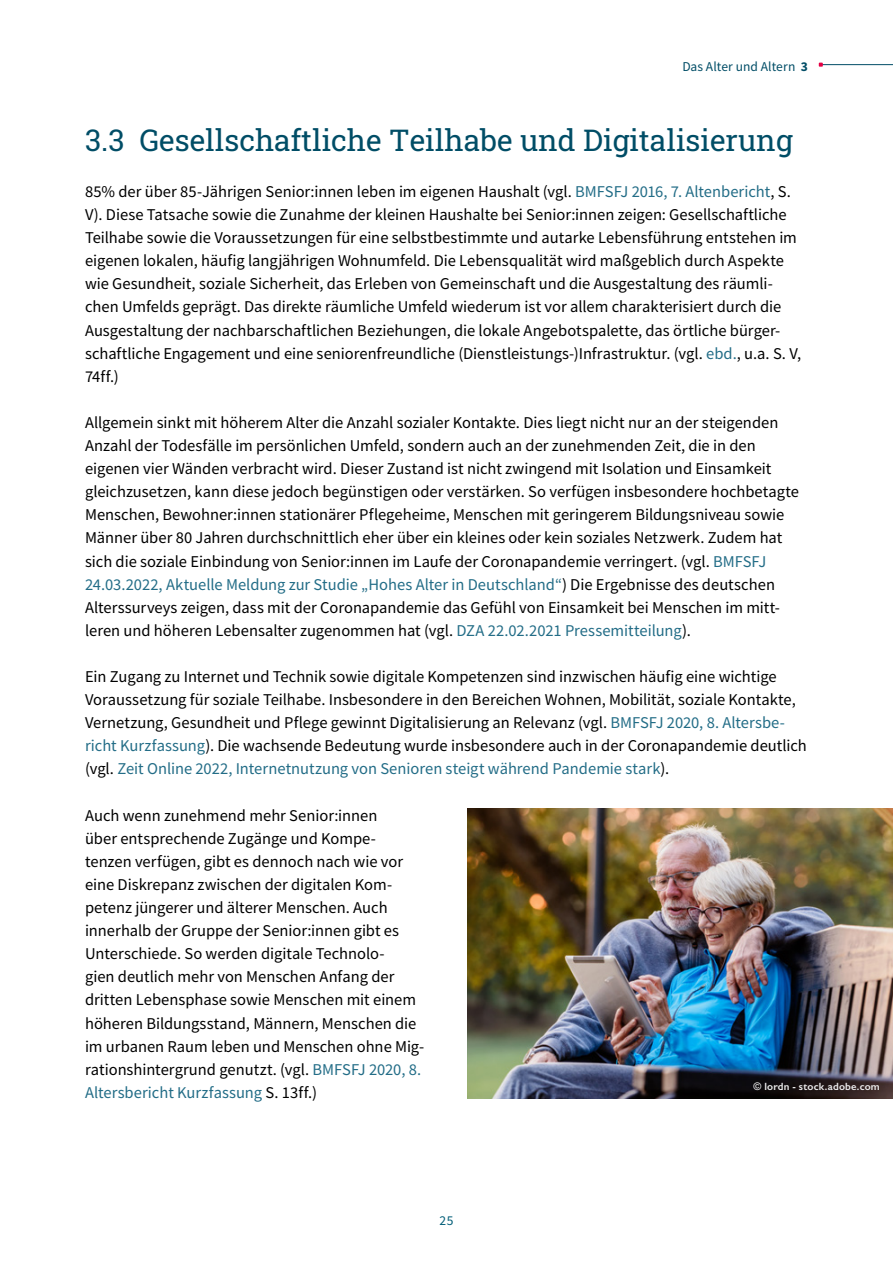
<style>
.page{position:relative;width:893px;height:1263px;background:#fff}
.page>*{position:absolute;margin:0;border:0;box-sizing:border-box;transform-origin:0 0}
.H1_Headline{font:30px "Roboto Slab";color:#004d66}
.Fließtext{font:16.5px/23.1px "Source Sans Pro";color:#000}
.t1{font:13.5px "Source Sans Pro";letter-spacing:.01em;color:#004d66}
.t2{font:13.5px "Source Sans Pro";color:#005d77}
.t3{font:600 10.5px "Gill Sans";letter-spacing:.02em;color:#ececed}
.s1{font-weight:700}
.s2{color:#236d87}
</style>
<div class="page">
<img style="left:468px;top:809px;width:425px;height:290px">
<hr style="left:821px;top:64px;width:72px;height:1px;background:#004d66">
<svg style="left:819px;top:63px;width:4px;height:4px"></svg>
<p class="t1" style="left:682px;top:57px;width:127px">Das Alter und Altern <span class="s1">3</span></p>
<p class="H1_Headline" style="left:85px;top:119px;width:709px">3.3 Gesellschaftliche Teilhabe und Digitalisierung</p>
<p class="Fließtext" style="left:85px;top:180px;width:718px">85% der über 85-Jährigen Senior:innen leben im eigenen Haushalt (vgl. <span class="s2">BMFSFJ 2016, 7. Altenbericht</span>, S.<br>V). Diese Tatsache sowie die Zunahme der kleinen Haushalte bei Senior:innen zeigen: Gesellschaftliche Teilhabe sowie die Voraussetzungen für eine selbstbestimmte und autarke Lebensführung entstehen im eigenen lokalen, häufig langjährigen Wohnumfeld. Die Lebensqualität wird maßgeblich durch Aspekte wie Gesundheit, soziale Sicherheit, das Erleben von Gemeinschaft und die Ausgestaltung des räumli&shy;chen Umfelds geprägt. Das direkte räumliche Umfeld wiederum ist vor allem charakterisiert durch die Ausgestaltung der nachbarschaftlichen Beziehungen, die lokale Angebotspalette, das örtliche bürger&shy;schaftliche Engagement und eine seniorenfreundliche (Dienstleistungs-)Infrastruktur. (vgl. <span class="s2">ebd.</span>, u.a. S. V, 74ff.)</p>
<p class="Fließtext" style="left:85px;top:411px;width:716px">Allgemein sinkt mit höherem Alter die Anzahl sozialer Kontakte. Dies liegt nicht nur an der steigenden Anzahl der Todesfälle im persönlichen Umfeld, sondern auch an der zunehmenden Zeit, die in den eigenen vier Wänden verbracht wird. Dieser Zustand ist nicht zwingend mit Isolation und Einsamkeit gleichzusetzen, kann diese jedoch begünstigen oder verstärken. So verfügen insbesondere hochbetagte Menschen, Bewohner:innen stationärer Pflegeheime, Menschen mit geringerem Bildungsniveau sowie Männer über 80 Jahren durchschnittlich eher über ein kleines oder kein soziales Netzwerk. Zudem hat sich die soziale Einbindung von Senior:innen im Laufe der Coronapandemie verringert. (vgl. <span class="s2">BMFSFJ 24.03.2022, Aktuelle Meldung zur Studie „Hohes Alter in Deutschland“</span>) Die Ergebnisse des deutschen Alterssurveys zeigen, dass mit der Coronapandemie das Gefühl von Einsamkeit bei Menschen im mitt&shy;leren und höheren Lebensalter zugenommen hat (vgl. <span class="s2">DZA 22.02.2021 Pressemitteilung</span>).</p>
<p class="Fließtext" style="left:85px;top:665px;width:723px">Ein Zugang zu Internet und Technik sowie digitale Kompetenzen sind inzwischen häufig eine wichtige Voraussetzung für soziale Teilhabe. Insbesondere in den Bereichen Wohnen, Mobilität, soziale Kontakte, Vernetzung, Gesundheit und Pflege gewinnt Digitalisierung an Relevanz (vgl. <span class="s2">BMFSFJ 2020, 8. Altersbe&shy;richt Kurzfassung</span>). Die wachsende Bedeutung wurde insbesondere auch in der Coronapandemie deutlich (vgl. <span class="s2">Zeit Online 2022, Internetnutzung von Senioren steigt während Pandemie stark</span>).</p>
<p class="Fließtext" style="left:85px;top:803px;width:341px">Auch wenn zunehmend mehr Senior:innen<br>über entsprechende Zugänge und Kompe&shy;tenzen verfügen, gibt es dennoch nach wie vor eine Diskrepanz zwischen der digitalen Kom&shy;petenz jüngerer und älterer Menschen. Auch innerhalb der Gruppe der Senior:innen gibt es Unterschiede. So werden digitale Technolo-<br>gien deutlich mehr von Menschen Anfang der dritten Lebensphase sowie Menschen mit einem höheren Bildungsstand, Männern, Menschen die im urbanen Raum leben und Menschen ohne Mig&shy;rationshintergrund genutzt. (vgl. <span class="s2">BMFSFJ 2020, 8.<br>Altersbericht Kurzfassung</span> S. 13ff.)</p>
<p class="t3" style="left:753px;top:1080px;width:128px">© lordn - stock.adobe.com</p>
<p class="t2" style="left:440px;top:1211px;width:15px">25</p>
</div>
